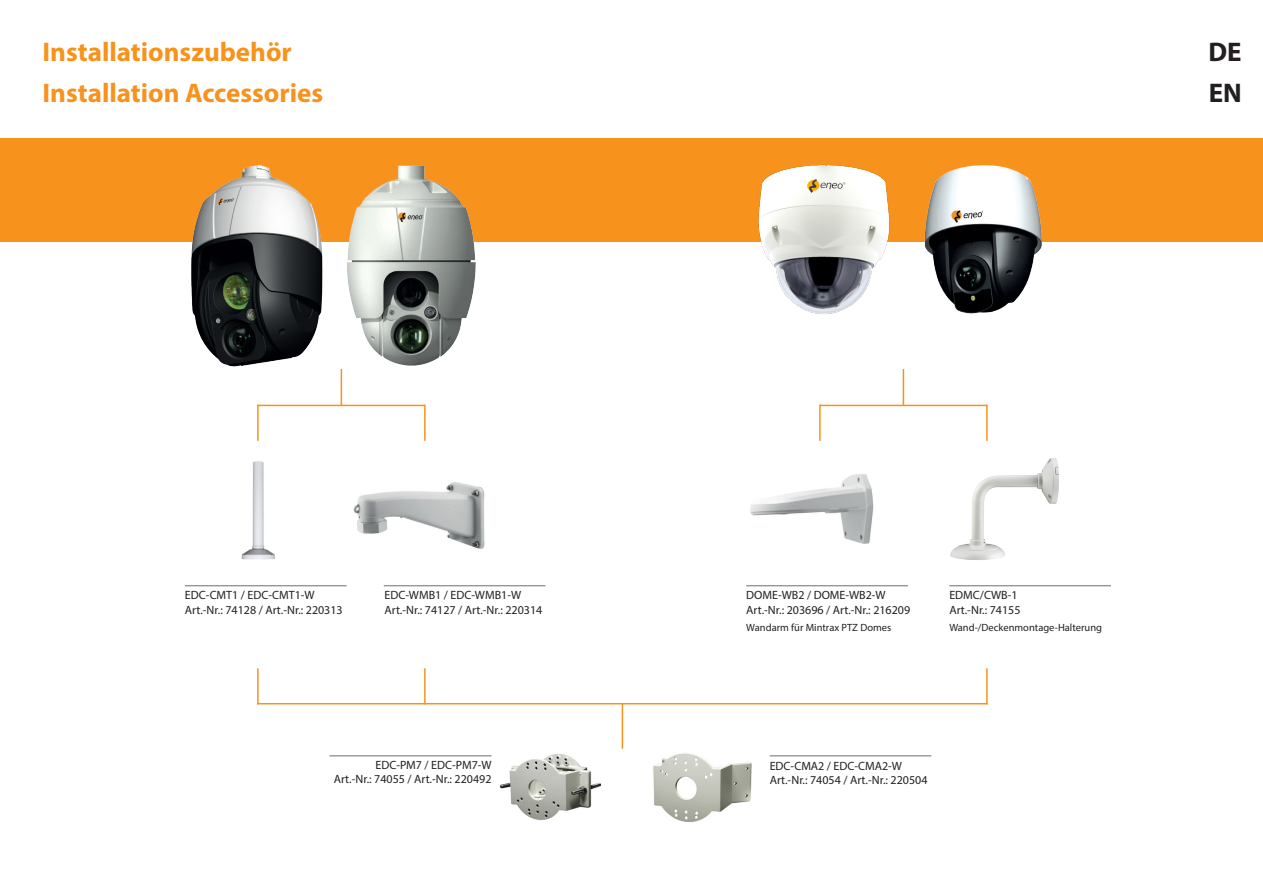
<style>
.page{position:relative;width:1263px;height:893px;background:#fff}
.page>*{position:absolute;margin:0;border:0;box-sizing:border-box;transform-origin:0 0}
.t1{font:700 27px "Myriad Pro";color:#f7931d}
.t2{font:700 27px "Myriad Pro";color:#231f20}
.t3{font:12px/14.4px "Myriad Pro";color:#231f20}
.t4{font:10.5px "Myriad Pro";color:#231f20}
</style>
<div class="page">
<div style="left:0;top:138px;width:1263px;height:103px;background:#f7931d"></div>
<hr style="left:185px;top:585px;width:162px;height:1px;background:#6c6d70">
<hr style="left:384px;top:585px;width:161px;height:1px;background:#6c6d70">
<hr style="left:746px;top:585px;width:162px;height:1px;background:#6c6d70">
<hr style="left:949px;top:585px;width:162px;height:1px;background:#6c6d70">
<hr style="left:257px;top:703px;width:731px;height:1px;background:#f7931d">
<hr style="left:986px;top:668px;width:2px;height:36px;background:#f7931d">
<hr style="left:424px;top:668px;width:2px;height:36px;background:#f7931d">
<hr style="left:257px;top:668px;width:2px;height:36px;background:#f7931d">
<hr style="left:622px;top:703px;width:1px;height:46px;background:#f7931d">
<img style="left:184px;top:165px;width:147px;height:202px">
<img style="left:347px;top:166px;width:129px;height:200px">
<img style="left:917px;top:165px;width:131px;height:149px">
<img style="left:750px;top:165px;width:151px;height:149px">
<img style="left:241px;top:461px;width:34px;height:99px">
<img style="left:353px;top:482px;width:132px;height:67px">
<img style="left:750px;top:474px;width:124px;height:70px">
<img style="left:950px;top:458px;width:109px;height:102px">
<img style="left:500px;top:754px;width:100px;height:67px">
<img style="left:653px;top:753px;width:99px;height:68px">
<hr style="left:330px;top:755px;width:162px;height:1px;background:#6c6d70">
<hr style="left:770px;top:755px;width:161px;height:1px;background:#6c6d70">
<hr style="left:257px;top:405px;width:168px;height:1px;background:#f7931d">
<hr style="left:257px;top:405px;width:2px;height:36px;background:#f7931d">
<hr style="left:424px;top:405px;width:2px;height:36px;background:#f7931d">
<hr style="left:341px;top:369px;width:1px;height:36px;background:#f7931d">
<hr style="left:819px;top:405px;width:168px;height:1px;background:#f7931d">
<hr style="left:819px;top:405px;width:2px;height:36px;background:#f7931d">
<hr style="left:986px;top:405px;width:2px;height:36px;background:#f7931d">
<hr style="left:903px;top:369px;width:1px;height:36px;background:#f7931d">
<p class="t1" style="left:43px;top:34px;width:251px">Installationszubehör</p>
<p class="t1" style="left:43px;top:75px;width:282px">Installation Accessories</p>
<p class="t2" style="left:1208px;top:34px;width:35px">DE</p>
<p class="t2" style="left:1209px;top:75px;width:35px">EN</p>
<p class="t3" style="left:185px;top:588px;width:131px">EDC-CMT1 / EDC-CMT1-W</p>
<p class="t3" style="left:185px;top:602px;width:159px">Art.-Nr.: 74128 / Art.-Nr.: 220313</p>
<p class="t3" style="left:384px;top:588px;width:159px">EDC-WMB1 / EDC-WMB1-W<br>Art.-Nr.: 74127 / Art.-Nr.: 220314</p>
<p class="t3" style="left:746px;top:588px;width:141px">DOME-WB2 / DOME-WB2-W</p>
<p class="t3" style="left:746px;top:602px;width:165px">Art.-Nr.: 203696 / Art.-Nr.: 216209</p>
<p class="t4" style="left:746px;top:621px;width:147px">Wandarm für Mintrax PTZ Domes</p>
<p class="t3" style="left:949px;top:588px;width:70px">EDMC/CWB-1</p>
<p class="t3" style="left:949px;top:602px;width:73px">Art.-Nr.: 74155</p>
<p class="t4" style="left:949px;top:621px;width:154px">Wand-/Deckenmontage-Halterung</p>
<p class="t3" style="left:334px;top:758px;width:159px;text-align:right">EDC-PM7 / EDC-PM7-W<br>Art.-Nr.: 74055 / Art.-Nr.: 220492</p>
<p class="t3" style="left:770px;top:759px;width:159px">EDC-CMA2 / EDC-CMA2-W<br>Art.-Nr.: 74054 / Art.-Nr.: 220504</p>
</div>
